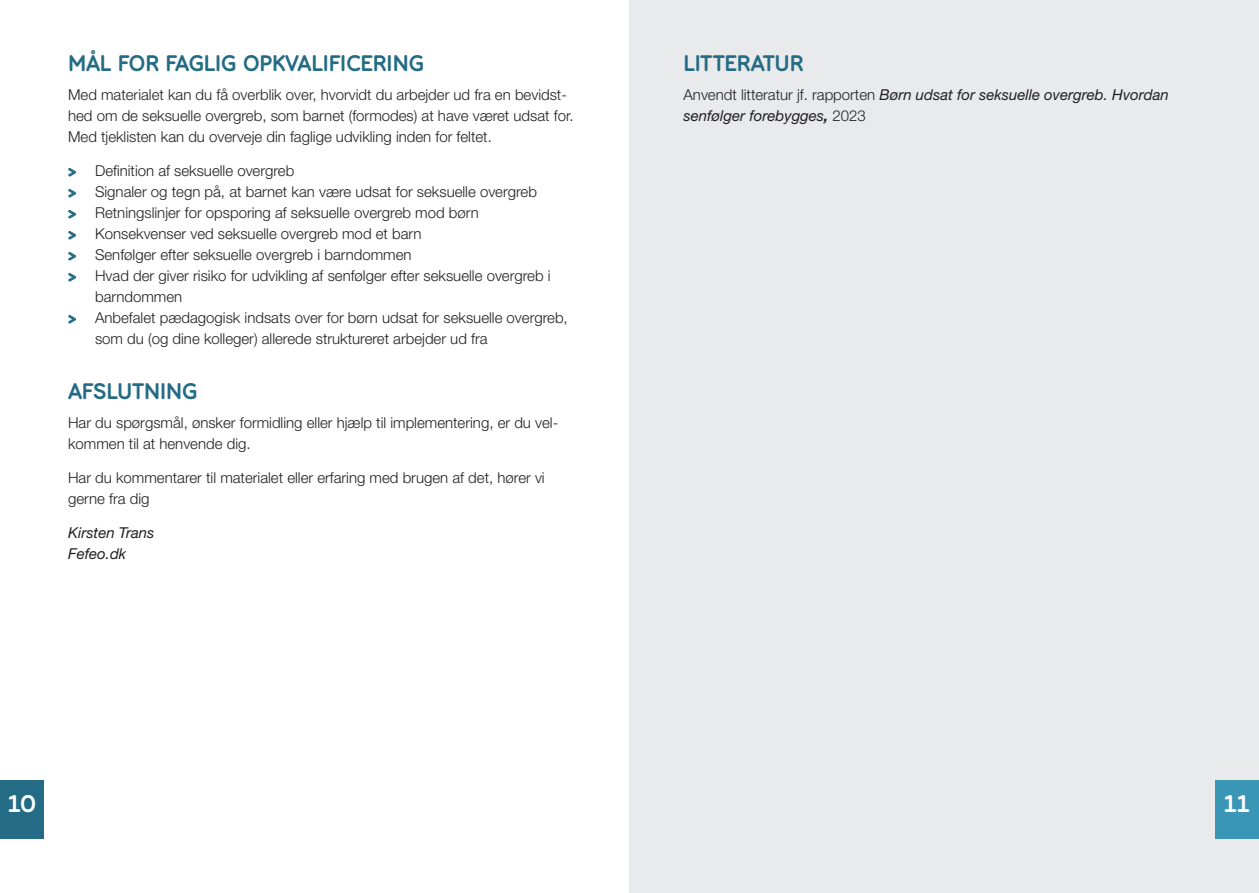
<style>
.page{position:relative;width:1259px;height:893px;background:#fff}
.page>*{position:absolute;margin:0;border:0;box-sizing:border-box;transform-origin:0 0}
.t1{font:700 24px "Ely Rounded";color:#fff}
.t2{font:700 22.5px "Ely Rounded";letter-spacing:-.01em;color:#246c85}
.Brødtekst{font:300 15px/21px "Helvetica Neue LT Std";color:#231f20}
.Brødtekst-2{font:italic 15px/21px "Helvetica Neue LT Std";color:#231f20}
.s1{font-family:"Quicksand";font-weight:700;color:#246c85}
.s2{font-weight:300;font-style:normal}
.s3{font-weight:700}
</style>
<div class="page">
<div style="left:629px;top:0;width:630px;height:893px;background:#e9eaeb"></div>
<div style="left:0;top:781px;width:44px;height:58px;background:#246c85"></div>
<div style="left:1214px;top:781px;width:45px;height:58px;background:#3a96b5"></div>
<p class="t2" style="left:68px;top:50px;width:358px">MÅL FOR FAGLIG OPKVALIFICERING</p>
<p class="Brødtekst" style="left:68px;top:84px;width:507px">Med materialet kan du få overblik over, hvorvidt du arbejder ud fra en bevidst&shy;hed om de seksuelle overgreb, som barnet (formodes) at have været udsat for.<br>Med tjeklisten kan du overveje din faglige udvikling inden for feltet.</p>
<p class="Brødtekst" style="left:68px;top:160px;width:228px"><span class="s1">&gt;</span> Definition af seksuelle overgreb</p>
<p class="Brødtekst" style="left:68px;top:181px;width:470px"><span class="s1">&gt;</span> Signaler og tegn på, at barnet kan være udsat for seksuelle overgreb</p>
<p class="Brødtekst" style="left:68px;top:202px;width:412px"><span class="s1">&gt;</span> Retningslinjer for opsporing af seksuelle overgreb mod børn</p>
<p class="Brødtekst" style="left:68px;top:223px;width:355px"><span class="s1">&gt;</span> Konsekvenser ved seksuelle overgreb mod et barn</p>
<p class="Brødtekst" style="left:68px;top:244px;width:345px"><span class="s1">&gt;</span> Senfølger efter seksuelle overgreb i barndommen</p>
<p class="Brødtekst" style="left:95px;top:265px;width:457px;text-indent:-27px"><span class="s1">&gt;</span> Hvad der giver risiko for udvikling af senfølger efter seksuelle overgreb i barndommen</p>
<p class="Brødtekst" style="left:95px;top:307px;width:474px;text-indent:-27px"><span class="s1">&gt;</span> Anbefalet pædagogisk indsats over for børn udsat for seksuelle overgreb, som du (og dine kolleger) allerede struktureret arbejder ud fra</p>
<p class="t2" style="left:68px;top:378px;width:131px">AFSLUTNING</p>
<p class="Brødtekst" style="left:68px;top:412px;width:492px">Har du spørgsmål, ønsker formidling eller hjælp til implementering, er du vel&shy;kommen til at henvende dig.</p>
<p class="Brødtekst" style="left:68px;top:467px;width:478px">Har du kommentarer til materialet eller erfaring med brugen af det, hører vi gerne fra dig</p>
<p class="Brødtekst-2" style="left:68px;top:522px;width:88px">Kirsten Trans<br>Fefeo.dk</p>
<p class="t2" style="left:683px;top:50px;width:122px">LITTERATUR</p>
<p class="Brødtekst-2" style="left:683px;top:84px;width:487px"><span class="s2">Anvendt litteratur jf. rapporten</span> Børn udsat for seksuelle overgreb. Hvordan senfølger forebygges<span class="s3">,</span> <span class="s2">2023</span></p>
<h1 class="t1" style="left:8px;top:790px;width:30px">10</h1>
<h1 class="t1" style="left:1223px;top:790px;width:28px">11</h1>
</div>
